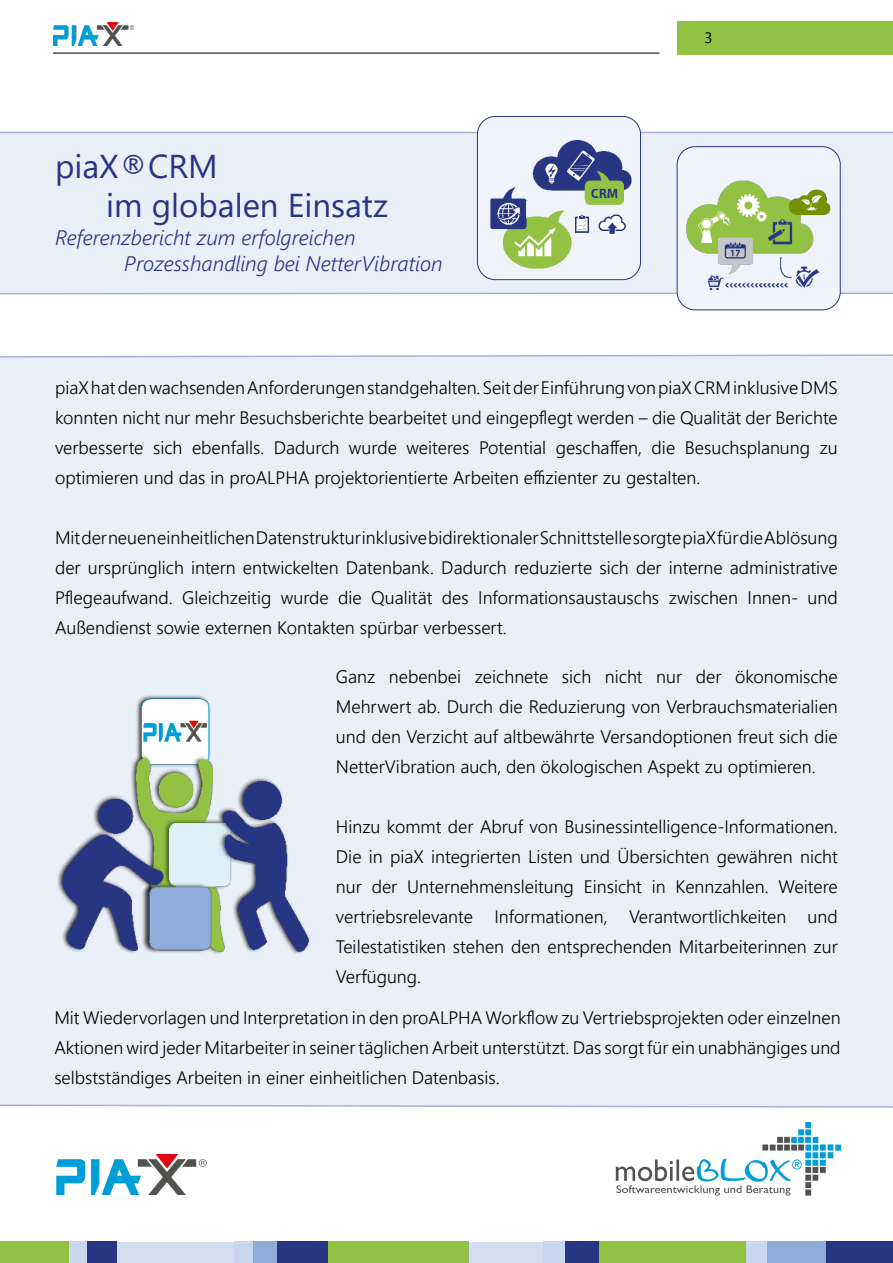
<style>
.page{position:relative;width:893px;height:1263px;background:#fff}
.page>*{position:absolute;margin:0;border:0;box-sizing:border-box;transform-origin:0 0}
.t1{font:33px/39.6px "Segoe UI";color:#283583}
.t2{font:italic 300 21px/25.2px "Segoe UI";color:#283583}
.t3{font:300 18px/30px "Segoe UI";color:#000;text-align:justify}
.t4{font:15px "Segoe UI";color:#000}
</style>
<div class="page">
<div style="left:0;top:354px;width:893px;height:754px;background:#e9eff7"></div>
<img style="left:55px;top:682px;width:265px;height:285px">
<hr style="left:53px;top:52px;width:606px;height:2px;background:#525251">
<div style="left:677px;top:21px;width:216px;height:34px;background:#92c143"></div>
<img style="left:53px;top:22px;width:81px;height:24px">
<div style="left:0;top:131px;width:893px;height:164px;background:#e9eff7"></div>
<div style="left:477px;top:116px;width:163px;height:164px;background:#f0f4fa;border-radius:18px"></div>
<img style="left:481px;top:121px;width:156px;height:156px">
<div style="left:477px;top:116px;width:164px;height:164px;border:1px solid #283583;border-radius:18px"></div>
<div style="left:677px;top:147px;width:163px;height:163px;background:#f0f4fa;border-radius:18px"></div>
<img style="left:680px;top:150px;width:157px;height:157px">
<div style="left:677px;top:146px;width:164px;height:164px;border:1px solid #283583;border-radius:18px"></div>
<div style="left:0;top:1242px;width:70px;height:21px;background:#92c143"></div>
<div style="left:70px;top:1242px;width:18px;height:21px;background:#c8d7ed"></div>
<div style="left:88px;top:1242px;width:29px;height:21px;background:#283583"></div>
<div style="left:117px;top:1242px;width:118px;height:21px;background:#d2def0"></div>
<div style="left:235px;top:1242px;width:18px;height:21px;background:#c8d7ed"></div>
<div style="left:253px;top:1242px;width:24px;height:21px;background:#8eacda"></div>
<div style="left:277px;top:1242px;width:51px;height:21px;background:#283583"></div>
<div style="left:328px;top:1242px;width:140px;height:21px;background:#92c143"></div>
<div style="left:468px;top:1242px;width:76px;height:21px;background:#d2def0"></div>
<div style="left:544px;top:1242px;width:21px;height:21px;background:#c8d7ed"></div>
<div style="left:565px;top:1242px;width:34px;height:21px;background:#283583"></div>
<div style="left:599px;top:1242px;width:147px;height:21px;background:#92c143"></div>
<div style="left:746px;top:1242px;width:21px;height:21px;background:#c8d7ed"></div>
<div style="left:767px;top:1242px;width:59px;height:21px;background:#8eacda"></div>
<div style="left:826px;top:1242px;width:67px;height:21px;background:#283583"></div>
<img style="left:56px;top:1154px;width:151px;height:40px">
<img style="left:615px;top:1122px;width:226px;height:73px">
<h1 class="t1" style="left:106px;top:143px;width:283px;text-indent:-51px">piaX®CRM<br>im globalen Einsatz</h1>
<p class="t2" style="left:124px;top:222px;width:320px;text-indent:-69px">Referenzbericht zum erfolgreichen<br>Prozesshandling bei NetterVibration</p>
<p class="t4" style="left:704px;top:23px;width:10px">3</p>
<p class="t3" style="left:55px;top:371px;width:784px">piaX hat den wachsenden Anforderungen standgehalten. Seit der Einführung von piaX CRM inklusive DMS konnten nicht nur mehr Besuchsberichte bearbeitet und eingepflegt werden – die Qualität der Berichte verbesserte sich ebenfalls. Dadurch wurde weiteres Potential geschaffen, die Besuchsplanung zu optimieren und das in proALPHA projektorientierte Arbeiten effizienter zu gestalten.</p>
<p class="t3" style="left:55px;top:521px;width:784px">Mit der neuen einheitlichen Datenstruktur inklusive bidirektionaler Schnittstelle sorgte piaX für die Ablösung der ursprünglich intern entwickelten Datenbank. Dadurch reduzierte sich der interne administrative Pflegeaufwand. Gleichzeitig wurde die Qualität des Informationsaustauschs zwischen Innen- und Außendienst sowie externen Kontakten spürbar verbessert.</p>
<p class="t3" style="left:336px;top:659px;width:503px">Ganz nebenbei zeichnete sich nicht nur der ökonomische Mehrwert ab. Durch die Reduzierung von Verbrauchsmaterialien und den Verzicht auf altbewährte Versandoptionen freut sich die NetterVibration auch, den ökologischen Aspekt zu optimieren.</p>
<p class="t3" style="left:336px;top:809px;width:503px">Hinzu kommt der Abruf von Businessintelligence-Informationen.<br>Die in piaX integrierten Listen und Übersichten gewähren nicht nur der Unternehmensleitung Einsicht in Kennzahlen. Weitere vertriebsrelevante Informationen, Verantwortlichkeiten und Teilestatistiken stehen den entsprechenden Mitarbeiterinnen zur Verfügung.</p>
<p class="t3" style="left:54px;top:1001px;width:788px">Mit Wiedervorlagen und Interpretation in den proALPHA Workflow zu Vertriebsprojekten oder einzelnen Aktionen wird jeder Mitarbeiter in seiner täglichen Arbeit unterstützt. Das sorgt für ein unabhängiges und selbstständiges Arbeiten in einer einheitlichen Datenbasis.</p>
</div>
